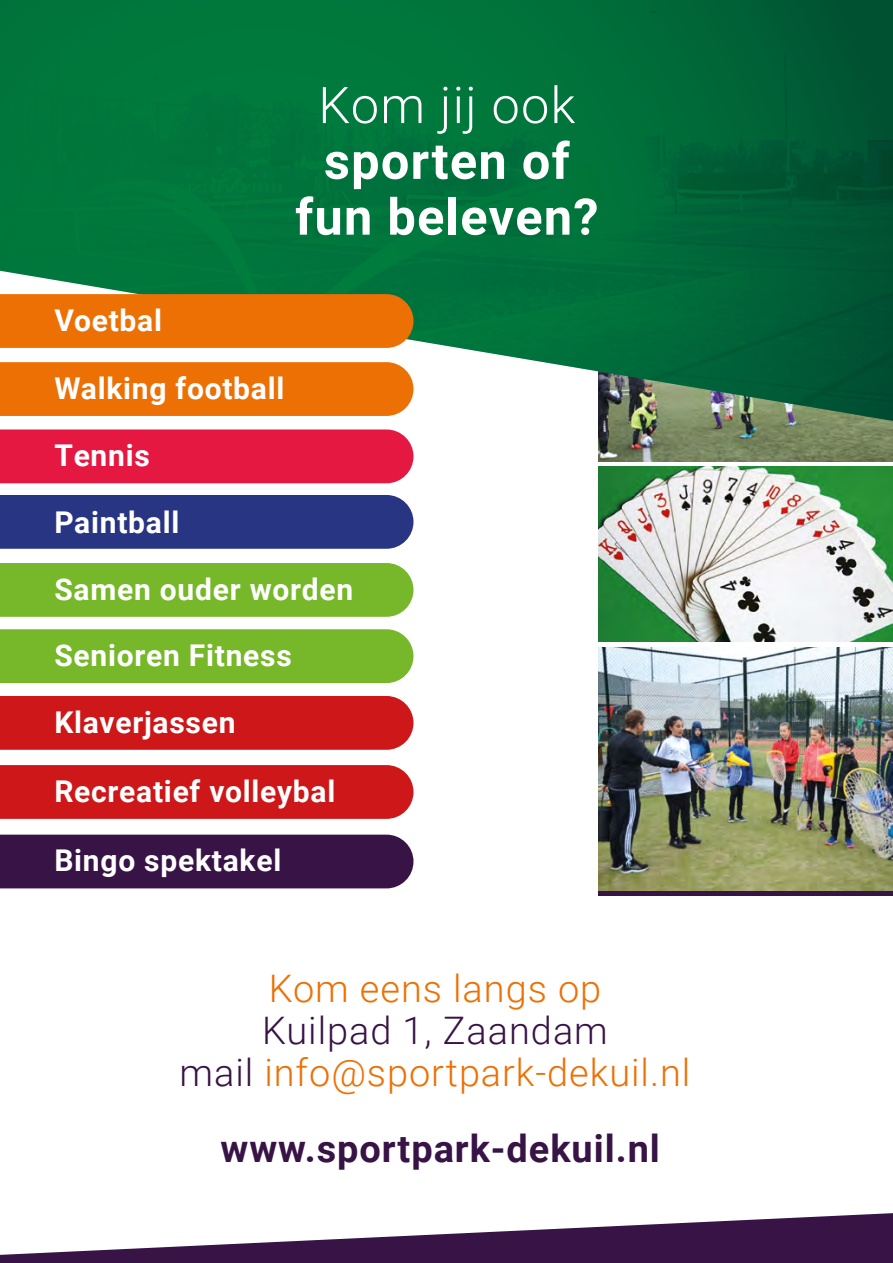
<style>
.page{position:relative;width:893px;height:1263px;background:#fff}
.page>*{position:absolute;margin:0;border:0;box-sizing:border-box;transform-origin:0 0}
.t1{font:700 50.55px/55.8px "Roboto";letter-spacing:.025em;color:#fff;text-align:center}
.t2{font:300 50.55px "Roboto";letter-spacing:.025em;color:#fff}
.t3{font:300 37.95px/41.8px "Roboto";letter-spacing:.025em;color:#ed7004;text-align:center}
.t4{font:700 37.95px "Roboto";letter-spacing:.025em;color:#381345}
.t5{font:700 30px "Roboto";letter-spacing:.025em;color:#fff}
.s1{color:#381345}
</style>
<div class="page">
<svg style="left:0;top:1213px;width:893px;height:50px"></svg>
<img style="left:598px;top:466px;width:294px;height:176px">
<img style="left:598px;top:421px;width:294px;height:40px">
<img style="left:598px;top:647px;width:294px;height:245px">
<img style="left:0;top:0;width:893px;height:421px">
<div style="left:0;top:294px;width:413px;height:54px;background:#ed7004"></div>
<div style="left:0;top:495px;width:413px;height:54px;background:#283583"></div>
<div style="left:0;top:696px;width:413px;height:54px;background:#cd1719"></div>
<div style="left:0;top:765px;width:413px;height:54px;background:#cd1719"></div>
<div style="left:0;top:835px;width:413px;height:53px;background:#381345"></div>
<div style="left:0;top:362px;width:413px;height:54px;background:#ed7004"></div>
<div style="left:0;top:429px;width:413px;height:54px;background:#e51842"></div>
<div style="left:0;top:563px;width:413px;height:54px;background:#76b82a"></div>
<div style="left:0;top:629px;width:413px;height:54px;background:#76b82a"></div>
<hr style="left:598px;top:892px;width:295px;height:4px;background:#381345">
<h1 class="t2" style="left:318px;top:70px;width:258px">Kom jij ook</h1>
<h1 class="t1" style="left:295px;top:131px;width:305px">sporten of fun beleven?</h1>
<p class="t5" style="left:54px;top:299px;width:109px">Voetbal</p>
<p class="t5" style="left:54px;top:367px;width:232px">Walking football</p>
<p class="t5" style="left:54px;top:435px;width:97px">Tennis</p>
<p class="t5" style="left:54px;top:501px;width:127px">Paintball</p>
<p class="t5" style="left:54px;top:568px;width:300px">Samen ouder worden</p>
<p class="t5" style="left:54px;top:634px;width:239px">Senioren Fitness</p>
<p class="t5" style="left:54px;top:701px;width:183px">Klaverjassen</p>
<p class="t5" style="left:54px;top:770px;width:282px">Recreatief volleybal</p>
<p class="t5" style="left:54px;top:840px;width:228px">Bingo spektakel</p>
<p class="t3" style="left:269px;top:966px;width:334px">Kom eens langs op</p>
<p class="t3" style="left:180px;top:1008px;width:512px"><span class="s1">Kuilpad 1, Zaandam<br>mail</span> info@sportpark-dekuil.nl</p>
<p class="t4" style="left:221px;top:1122px;width:441px">www.sportpark-dekuil.nl</p>
</div>
